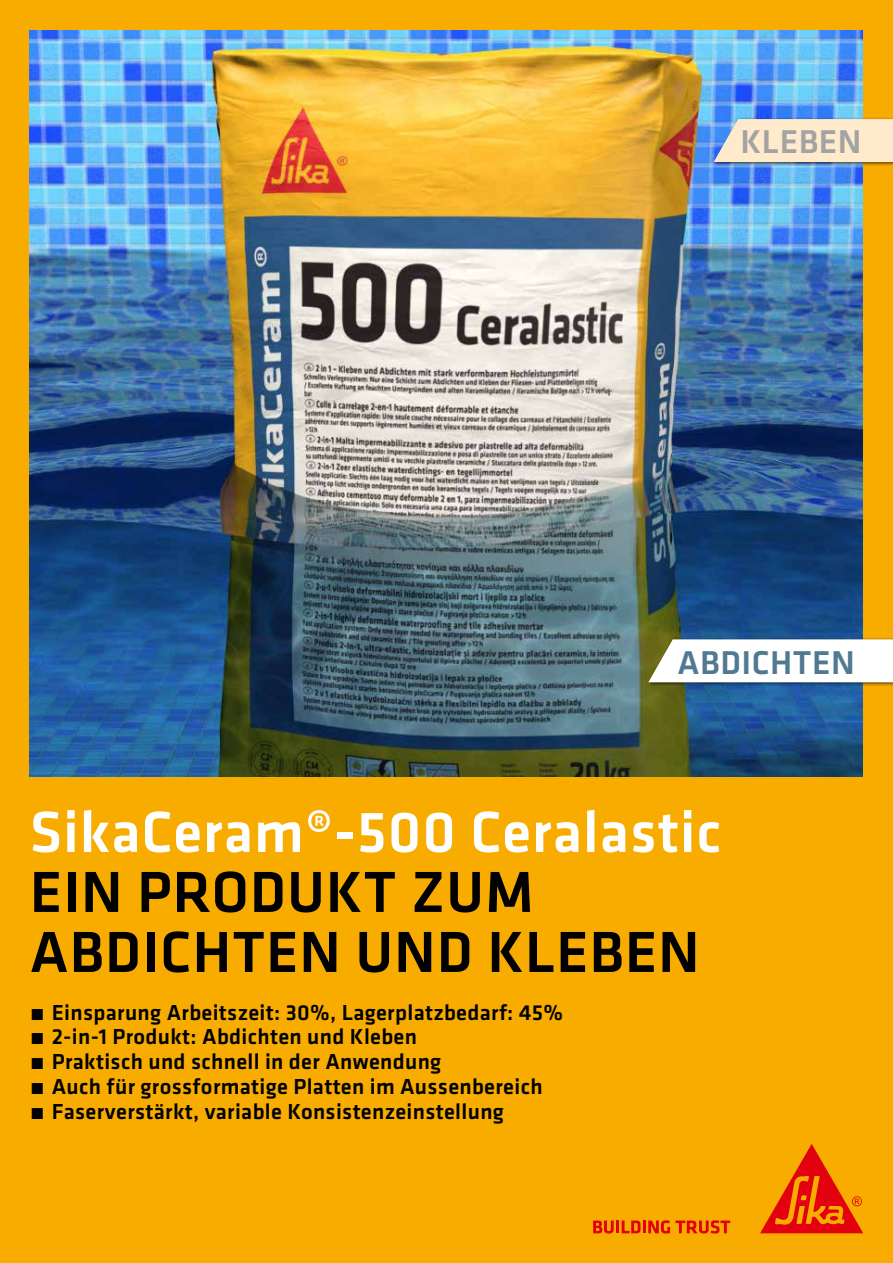
<style>
.page{position:relative;width:893px;height:1263px;background:#f8ac00}
.page>*{position:absolute;margin:0;border:0;box-sizing:border-box;transform-origin:0 0}
.t1{font:500 60px/60px "Klavika";letter-spacing:.015em;color:#000}
.t2{font:500 60px "Klavika";letter-spacing:.015em;color:#fff}
.t3{font:500 34.2px "Klavika";letter-spacing:.015em;color:#517991}
.t4{font:500 34.2px "Klavika";letter-spacing:.015em;color:#a3a3a3}
.t5{font:500 22.5px/24.8px "Klavika";letter-spacing:.015em;color:#000}
.s1{font-weight:300}
</style>
<div class="page">
<svg style="left:593px;top:1220px;width:137px;height:13px"></svg>
<svg style="left:760px;top:1144px;width:103px;height:89px"></svg>
<img style="left:30px;top:30px;width:833px;height:746px">
<div style="left:647px;top:637px;width:246px;height:49px;background:#000;opacity:.6"></div>
<svg style="left:648px;top:639px;width:245px;height:43px;background:#f5f5f1"></svg>
<div style="left:712px;top:117px;width:181px;height:49px;background:#000;opacity:.6"></div>
<svg style="left:714px;top:119px;width:179px;height:43px;background:#f2e4ce"></svg>
<h2 class="t4" style="left:740px;top:119px;width:123px">KLEBEN</h2>
<h2 class="t3" style="left:677px;top:639px;width:179px">ABDICHTEN</h2>
<h1 class="t2" style="left:30px;top:791px;width:693px">SikaCeram®-500 Ceralastic</h1>
<h1 class="t1" style="left:30px;top:860px;width:671px">EIN PRODUKT ZUM<br>ABDICHTEN UND KLEBEN</h1>
<p class="t5" style="left:30px;top:999px;width:535px"><span class="s1">̃</span> Einsparung Arbeitszeit: 30%, Lagerplatzbedarf: 45% <span class="s1">̃</span> 2-in-1 Produkt: Abdichten und Kleben<br><span class="s1">̃</span> Praktisch und schnell in der Anwendung<br><span class="s1">̃</span> Auch für grossformatige Platten im Aussenbereich <span class="s1">̃</span> Faserverstärkt, variable Konsistenzeinstellung</p>
</div>
